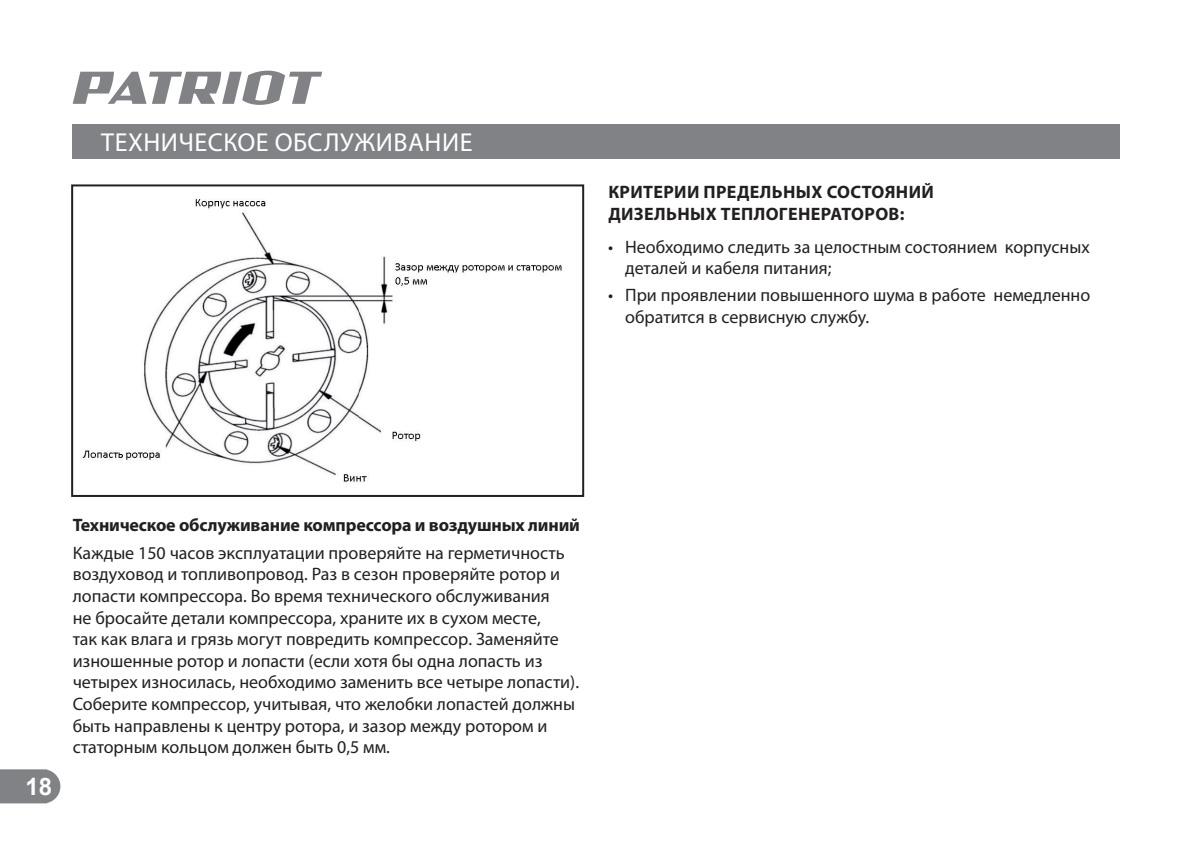
<style>
.page{position:relative;width:1190px;height:841px;background:#fff}
.page>*{position:absolute;margin:0;border:0;box-sizing:border-box;transform-origin:0 0}
.t1{font:26px "Myriad Pro";letter-spacing:.02em;color:#fff}
.t2{font:700 24px "Arial";color:#fff}
.t3{font:18px/21.6px "Myriad Pro";color:#231f20}
.t4{font:700 18px/21.6px "Myriad Pro";letter-spacing:.02em;color:#231f20}
.t5{font:700 18px "Myriad Pro";letter-spacing:-.005em;color:#231f20}
</style>
<div class="page">
<svg style="left:0;top:769px;width:60px;height:33px;background:#87898c"></svg>
<div style="left:73px;top:124px;width:1046px;height:34px;background:#808285"></div>
<svg style="left:73px;top:71px;width:249px;height:34px"></svg>
<img style="left:81px;top:199px;width:481px;height:283px">
<div style="left:71px;top:184px;width:513px;height:312px;border:2px solid #231f20"></div>
<h1 class="t1" style="left:101px;top:126px;width:373px">ТЕХНИЧЕСКОЕ ОБСЛУЖИВАНИЕ</h1>
<p class="t4" style="left:608px;top:181px;width:327px">КРИТЕРИИ ПРЕДЕЛЬНЫХ СОСТОЯНИЙ<br>ДИЗЕЛЬНЫХ ТЕПЛОГЕНЕРАТОРОВ:</p>
<p class="t3" style="left:625px;top:235px;width:466px;text-indent:-17px">• Необходимо следить за целостным состоянием корпусных деталей и кабеля питания;</p>
<p class="t3" style="left:625px;top:284px;width:466px;text-indent:-17px">• При проявлении повышенного шума в работе немедленно обратится в сервисную службу.</p>
<h2 class="t2" style="left:25px;top:770px;width:28px">18</h2>
<p class="t5" style="left:73px;top:515px;width:509px">Техническое обслуживание компрессора и воздушных линий</p>
<p class="t3" style="left:73px;top:541px;width:508px">Каждые 150 часов эксплуатации проверяйте на герметичность воздуховод и топливопровод. Раз в сезон проверяйте ротор и лопасти компрессора. Во время технического обслуживания<br>не бросайте детали компрессора, храните их в сухом месте,<br>так как влага и грязь могут повредить компрессор. Заменяйте изношенные ротор и лопасти (если хотя бы одна лопасть из четырех износилась, необходимо заменить все четыре лопасти).<br>Соберите компрессор, учитывая, что желобки лопастей должны быть направлены к центру ротора, и зазор между ротором и статорным кольцом должен быть 0,5 мм.</p>
</div>
